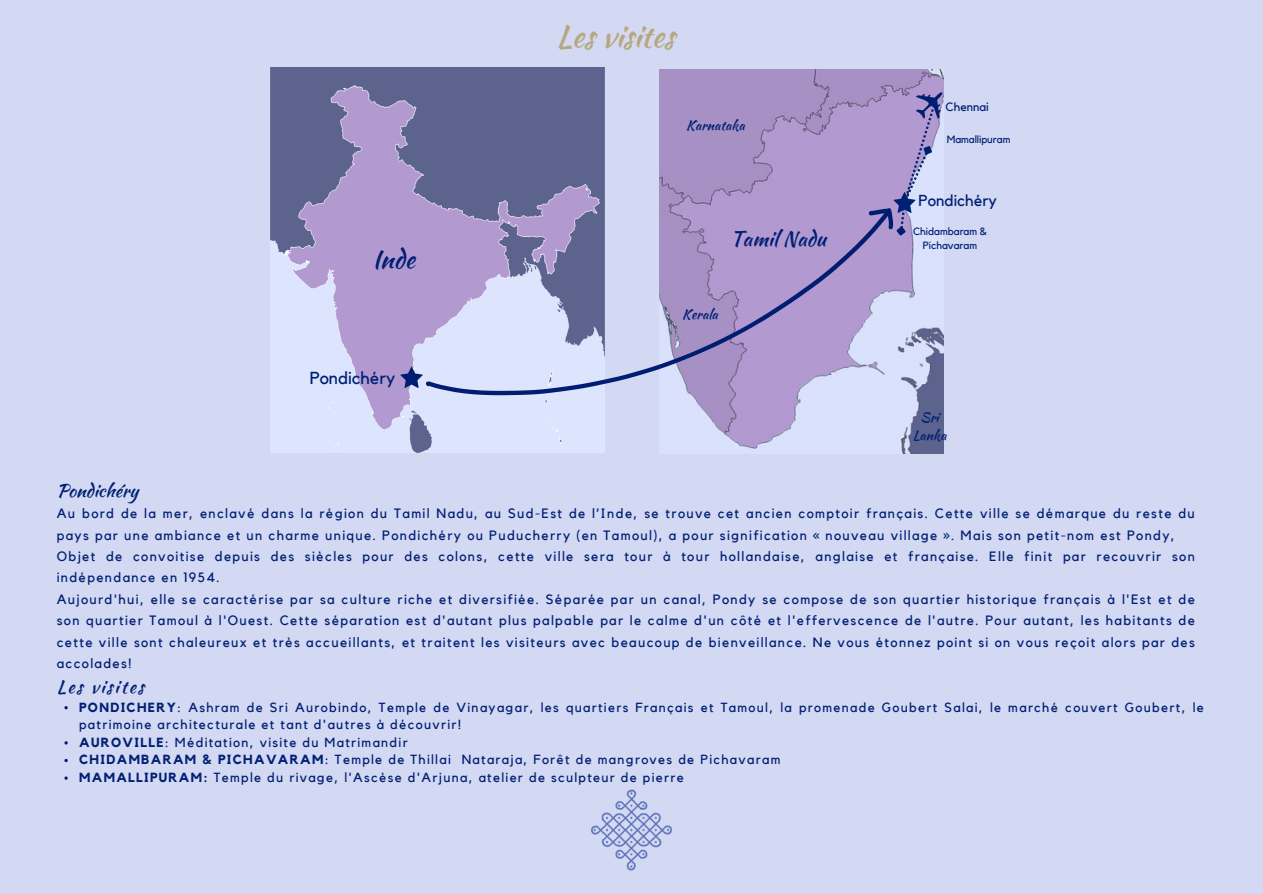
<style>
.page{position:relative;width:1263px;height:894px;background:#fff}
.page>*{position:absolute;margin:0;border:0;box-sizing:border-box;transform-origin:0 0}
.t1{font:30.6px "Kaushan Script";color:#b7a77f}
.t2{font:25.2px "Kaushan Script";color:#002074}
.t3{font:20.7px "Kaushan Script";color:#002074}
.t4{font:18px "Kaushan Script";letter-spacing:.1em;color:#002074}
.t5{font:18px "Kaushan Script";color:#002074}
.t6{font:17.25px "Kollektif";color:#002074}
.t7{font:15.75px "Kollektif";color:#002074}
.t8{font:13.5px/21.3px "Kollektif";letter-spacing:.1em;color:#002074}
.t9{font:13.5px/18px "Kaushan Script";color:#002074;text-align:center}
.t10{font:13.2px/17.5px "Kollektif";letter-spacing:.1em;color:#002074}
.t11{font:12px "Kollektif";color:#002074}
.t12{font:10.5px/14px "Kollektif";color:#002074;text-align:center}
.s1{font-weight:700}
</style>
<div class="page">
<div style="left:0;top:0;width:1263px;height:893px;background:#d3d8f3"></div>
<img style="left:659px;top:69px;width:285px;height:384px">
<img style="left:271px;top:68px;width:333px;height:384px">
<svg style="left:400px;top:366px;width:23px;height:22px"></svg>
<svg style="left:425px;top:192px;width:489px;height:262px"></svg>
<svg style="left:893px;top:91px;width:50px;height:147px"></svg>
<svg style="left:64px;top:706px;width:4px;height:3px"></svg>
<svg style="left:64px;top:741px;width:4px;height:3px"></svg>
<svg style="left:64px;top:758px;width:4px;height:4px"></svg>
<img style="left:591px;top:789px;width:81px;height:82px">
<p class="t2" style="left:372px;top:241px;width:44px">Inde</p>
<p class="t6" style="left:310px;top:370px;width:87px">Pondichéry</p>
<p class="t1" style="left:557px;top:13px;width:120px">Les visites</p>
<p class="t9" style="left:686px;top:116px;width:60px">Karnataka</p>
<p class="t3" style="left:730px;top:224px;width:97px">Tamil Nadu</p>
<p class="t9" style="left:682px;top:305px;width:37px">Kerala</p>
<p class="t11" style="left:946px;top:101px;width:45px">Chennai</p>
<p class="t12" style="left:947px;top:132px;width:65px">Mamallipuram</p>
<p class="t7" style="left:919px;top:194px;width:80px">Pondichéry</p>
<p class="t12" style="left:913px;top:224px;width:75px">Chidambaram &amp;<br>Pichavaram</p>
<p class="t9" style="left:913px;top:408px;width:35px">Sri<br>Lanka</p>
<p class="t5" style="left:57px;top:477px;width:83px">Pondichéry</p>
<p class="t8" style="left:57px;top:503px;width:1140px">Au bord de la mer, enclavé dans la région du Tamil Nadu, au Sud-Est de l’Inde, se trouve cet ancien comptoir français. Cette ville se démarque du reste du pays par une ambiance et un charme unique. Pondichéry ou Puducherry (en Tamoul), a pour signification « nouveau village ». Mais son petit-nom est Pondy,</p>
<p class="t8" style="left:57px;top:546px;width:1140px">Objet de convoitise depuis des siècles pour des colons, cette ville sera tour à tour hollandaise, anglaise et française. Elle finit par recouvrir son indépendance en 1954.</p>
<p class="t8" style="left:57px;top:588px;width:1140px;text-align:justify">Aujourd'hui, elle se caractérise par sa culture riche et diversifiée. Séparée par un canal, Pondy se compose de son quartier historique français à l'Est et de son quartier Tamoul à l'Ouest. Cette séparation est d'autant plus palpable par le calme d'un côté et l'effervescence de l'autre. Pour autant, les habitants de cette ville sont chaleureux et très accueillants, et traitent les visiteurs avec beaucoup de bienveillance. Ne vous étonnez point si on vous reçoit alors par des accolades!</p>
<p class="t4" style="left:57px;top:673px;width:89px">Les visites</p>
<p class="t10" style="left:79px;top:698px;width:1126px"><span class="s1">PONDICHERY</span>: Ashram de Sri Aurobindo, Temple de Vinayagar, les quartiers Français et Tamoul, la promenade Goubert Salai, le marché couvert Goubert, le patrimoine architecturale et tant d'autres à découvrir!</p>
<p class="t10" style="left:79px;top:733px;width:330px"><span class="s1">AUROVILLE</span>: Méditation, visite du Matrimandir</p>
<p class="t10" style="left:79px;top:751px;width:703px"><span class="s1">CHIDAMBARAM &amp; PICHAVARAM</span>: Temple de Thillai Nataraja, Forêt de mangroves de Pichavaram</p>
<p class="t10" style="left:79px;top:768px;width:606px"><span class="s1">MAMALLIPURAM:</span> Temple du rivage, l'Ascèse d'Arjuna, atelier de sculpteur de pierre</p>
</div>
